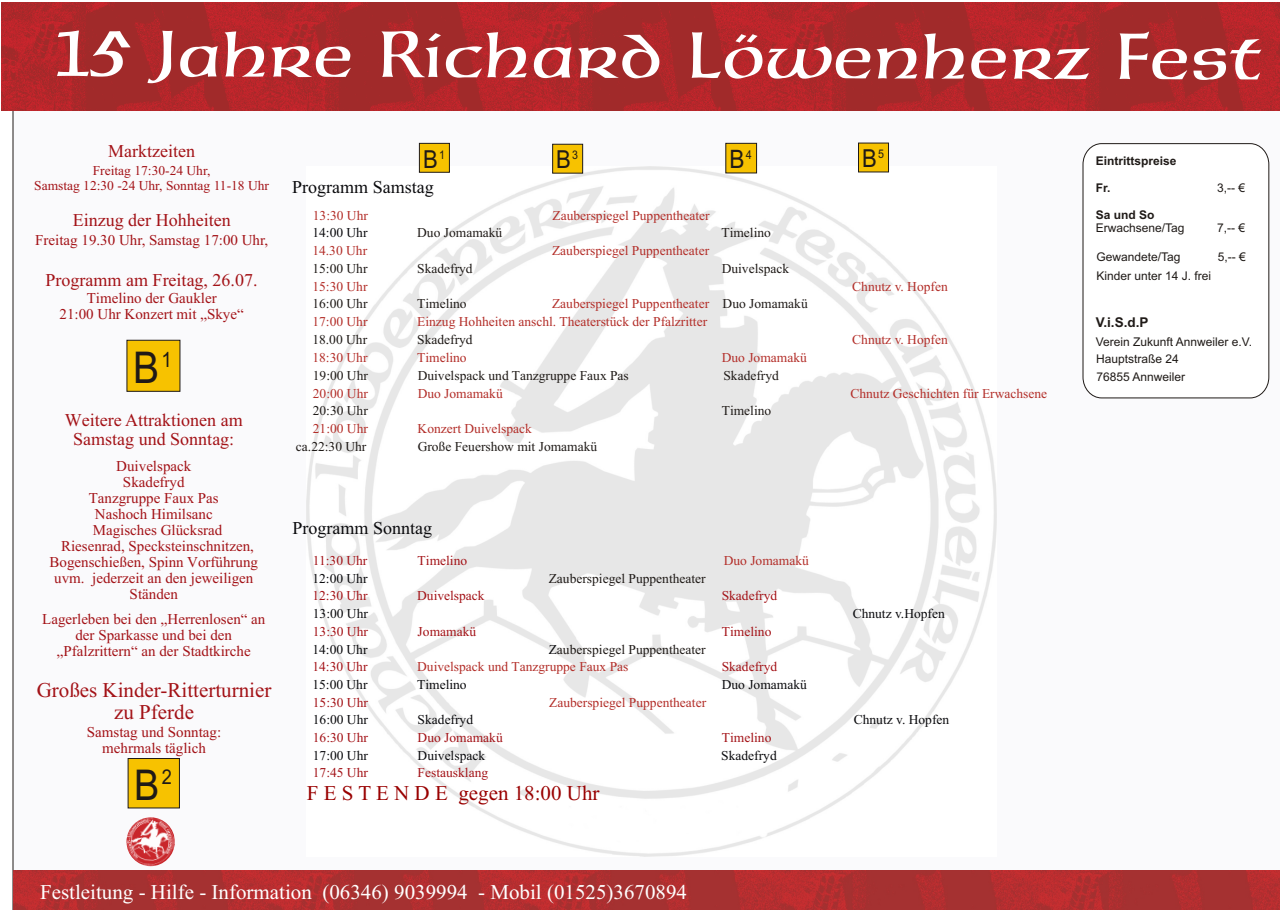
<style>
.page{position:relative;width:1280px;height:910px;background:#fff}
.page>*{position:absolute;margin:0;border:0;box-sizing:border-box;transform-origin:0 0}
.t1{font:64.35px "Neue Hammer Unziale LT Std";letter-spacing:.005em;color:#fff;scale:.95 1}
.t2{font:43.8px "Arial";color:#1f1a17;scale:.89 1}
.t3{font:42.45px "Arial";color:#1f1a17;scale:.89 1}
.t4{font:25.35px "Arial";color:#1f1a17;scale:.89 1}
.t5{font:24.75px "Arial";color:#1f1a17;scale:.89 1}
.t6{font:21px "Mongolian Baiti";color:#fff}
.t7{font:21px/22.4px "Mongolian Baiti";color:#a31217;text-align:center}
.t8{font:21px "Mongolian Baiti";color:#900}
.t9{font:18px/19.2px "Mongolian Baiti";color:#a31217;text-align:center}
.t10{font:18px "Mongolian Baiti";color:#0a0a0d}
.t11{font:15px/15.9px "Mongolian Baiti";color:#a31217;text-align:center}
.t12{font:13.5px "Mongolian Baiti";color:#b32e29}
.t13{font:13.5px "Mongolian Baiti";color:#1f1a17}
.t14{font:13.5px/14.4px "Mongolian Baiti";color:#a31217;text-align:center}
.t15{font:13.5px "Mongolian Baiti";color:#0a0a0d}
.t16{font:700 13.5px "Arial";color:#1f1a17}
.t17{font:12px/17.2px "Arial";color:#1f1a17}
.t18{font:700 12px "Arial";color:#1f1a17}
.t19{font:11.85px "Arial";color:#1f1a17;scale:.89 1}
.s1{color:#1f1a17}
.s2{color:#0a0a0d}
</style>
<div class="page">
<img style="left:2px;top:2px;width:1278px;height:108px">
<img style="left:14px;top:870px;width:1266px;height:40px">
<img style="left:307px;top:166px;width:690px;height:691px">
<svg style="left:1083px;top:143px;width:186px;height:255px"></svg>
<svg style="left:419px;top:143px;width:31px;height:30px"></svg>
<svg style="left:552px;top:144px;width:31px;height:29px"></svg>
<svg style="left:725px;top:143px;width:32px;height:30px"></svg>
<svg style="left:858px;top:143px;width:31px;height:29px"></svg>
<svg style="left:127px;top:340px;width:53px;height:52px;background:#ebb902"></svg>
<svg style="left:128px;top:758px;width:52px;height:50px;background:#e9b701"></svg>
<img style="left:126px;top:817px;width:49px;height:50px">
<h1 class="t1" style="left:56px;top:32px;width:1270px">15 Jahre Richard Löwenherz Fest</h1>
<h3 class="t9" style="left:108px;top:141px;width:88px">Marktzeiten</h3>
<p class="t19" style="left:878px;top:150px;width:8px">5</p>
<p class="t14" style="left:34px;top:164px;width:236px">Freitag 17:30-24 Uhr,<br>Samstag 12:30 -24 Uhr, Sonntag 11-18 Uhr</p>
<h3 class="t9" style="left:73px;top:210px;width:159px">Einzug der Hohheiten</h3>
<p class="t11" style="left:35px;top:233px;width:234px">Freitag 19.30 Uhr, Samstag 17:00 Uhr,</p>
<h3 class="t9" style="left:46px;top:271px;width:213px">Programm am Freitag, 26.07.</h3>
<p class="t11" style="left:60px;top:290px;width:186px">Timelino der Gaukler<br>21:00 Uhr Konzert mit „Skye“</p>
<h2 class="t2" style="left:133px;top:351px;width:45px">B<sup>1</sup></h2>
<h3 class="t9" style="left:65px;top:410px;width:179px">Weitere Attraktionen am<br>Samstag und Sonntag:</h3>
<p class="t11" style="left:50px;top:458px;width:210px">Duivelspack<br>Skadefryd<br>Tanzgruppe Faux Pas<br>Nashoch Himilsanc<br>Magisches Glücksrad<br>Riesenrad, Specksteinschnitzen,<br>Bogenschießen, Spinn Vorführung uvm. jederzeit an den jeweiligen<br>Ständen</p>
<p class="t11" style="left:42px;top:611px;width:225px">Lagerleben bei den „Herrenlosen“ an der Sparkasse und bei den „Pfalzrittern“ an der Stadtkirche</p>
<h3 class="t7" style="left:37px;top:679px;width:236px">Großes Kinder-Ritterturnier zu Pferde</h3>
<p class="t11" style="left:87px;top:724px;width:136px">Samstag und Sonntag: mehrmals täglich</p>
<h3 class="t3" style="left:134px;top:769px;width:44px">B<sup>2</sup></h3>
<h3 class="t5" style="left:423px;top:150px;width:26px">B<sup>1</sup></h3>
<h3 class="t5" style="left:556px;top:150px;width:26px">B<sup>3</sup></h3>
<h3 class="t4" style="left:729px;top:150px;width:27px">B<sup>4</sup></h3>
<h3 class="t5" style="left:862px;top:149px;width:18px">B</h3>
<h3 class="t10" style="left:292px;top:178px;width:143px">Programm Samstag</h3>
<p class="t12" style="left:313px;top:208px;width:57px">13:30 Uhr</p>
<p class="t12" style="left:552px;top:208px;width:159px">Zauberspiegel Puppentheater</p>
<p class="t15" style="left:312px;top:226px;width:57px">14:00 Uhr</p>
<p class="t13" style="left:417px;top:226px;width:87px">Duo Jomamakü</p>
<p class="t13" style="left:721px;top:226px;width:51px">Timelino</p>
<p class="t12" style="left:312px;top:244px;width:56px">14.30 Uhr</p>
<p class="t12" style="left:552px;top:244px;width:159px">Zauberspiegel Puppentheater</p>
<p class="t13" style="left:312px;top:262px;width:57px">15:00 Uhr</p>
<p class="t13" style="left:417px;top:262px;width:57px">Skadefryd</p>
<p class="t13" style="left:722px;top:262px;width:69px">Duivelspack</p>
<p class="t12" style="left:312px;top:279px;width:57px">15:30 Uhr</p>
<p class="t12" style="left:852px;top:279px;width:97px">Chnutz v. Hopfen</p>
<p class="t13" style="left:312px;top:297px;width:57px">16:00 Uhr</p>
<p class="t13" style="left:417px;top:297px;width:51px">Timelino</p>
<p class="t12" style="left:552px;top:297px;width:257px">Zauberspiegel Puppentheater <span class="s1">Duo Jomamakü</span></p>
<p class="t12" style="left:312px;top:315px;width:57px">17:00 Uhr</p>
<p class="t12" style="left:417px;top:315px;width:291px">Einzug Hohheiten anschl. Theaterstück der Pfalzritter</p>
<p class="t13" style="left:312px;top:333px;width:56px">18.00 Uhr</p>
<p class="t13" style="left:417px;top:333px;width:57px">Skadefryd</p>
<p class="t12" style="left:852px;top:333px;width:97px">Chnutz v. Hopfen</p>
<p class="t12" style="left:312px;top:351px;width:57px">18:30 Uhr</p>
<p class="t12" style="left:417px;top:351px;width:51px">Timelino</p>
<p class="t12" style="left:722px;top:351px;width:87px">Duo Jomamakü</p>
<p class="t13" style="left:313px;top:368px;width:57px">19:00 Uhr</p>
<p class="t13" style="left:418px;top:368px;width:213px">Duivelspack und Tanzgruppe Faux Pas</p>
<p class="t13" style="left:723px;top:368px;width:57px">Skadefryd</p>
<p class="t12" style="left:313px;top:386px;width:57px">20:00 Uhr</p>
<p class="t12" style="left:418px;top:386px;width:87px">Duo Jomamakü</p>
<p class="t12" style="left:850px;top:386px;width:198px">Chnutz Geschichten für Erwachsene</p>
<p class="t13" style="left:313px;top:404px;width:57px">20:30 Uhr</p>
<p class="t13" style="left:722px;top:404px;width:51px">Timelino</p>
<p class="t12" style="left:313px;top:421px;width:57px">21:00 Uhr</p>
<p class="t12" style="left:418px;top:421px;width:116px">Konzert Duivelspack</p>
<p class="t13" style="left:296px;top:439px;width:72px">ca.22:30 Uhr</p>
<p class="t13" style="left:418px;top:439px;width:181px">Große Feuershow mit Jomamakü</p>
<h3 class="t10" style="left:293px;top:519px;width:141px">Programm Sonntag</h3>
<p class="t14" style="left:313px;top:554px;width:56px">11:30 Uhr</p>
<p class="t14" style="left:418px;top:554px;width:51px">Timelino</p>
<p class="t12" style="left:724px;top:554px;width:87px">Duo Jomamakü</p>
<p class="t15" style="left:312px;top:571px;width:57px">12:00 Uhr</p>
<p class="t13" style="left:549px;top:571px;width:159px">Zauberspiegel Puppentheater</p>
<p class="t14" style="left:312px;top:589px;width:57px">12:30 Uhr</p>
<p class="t14" style="left:417px;top:589px;width:69px">Duivelspack</p>
<p class="t14" style="left:722px;top:589px;width:57px">Skadefryd</p>
<p class="t15" style="left:313px;top:607px;width:57px">13:00 Uhr</p>
<p class="t15" style="left:853px;top:607px;width:94px">Chnutz v.Hopfen</p>
<p class="t14" style="left:313px;top:625px;width:57px">13:30 Uhr</p>
<p class="t14" style="left:418px;top:625px;width:60px">Jomamakü</p>
<p class="t14" style="left:722px;top:625px;width:51px">Timelino</p>
<p class="t15" style="left:312px;top:642px;width:57px">14:00 Uhr</p>
<p class="t13" style="left:549px;top:642px;width:159px"><span class="s2">Z</span>auberspiegel Puppentheater</p>
<p class="t14" style="left:312px;top:660px;width:57px">14:30 Uhr</p>
<p class="t12" style="left:417px;top:660px;width:213px">Duivelspack und Tanzgruppe Faux Pas</p>
<p class="t14" style="left:722px;top:660px;width:57px">Skadefryd</p>
<p class="t15" style="left:312px;top:678px;width:57px">15:00 Uhr</p>
<p class="t15" style="left:417px;top:678px;width:51px">Timelino</p>
<p class="t15" style="left:722px;top:678px;width:87px">Duo Jomamakü</p>
<p class="t14" style="left:313px;top:695px;width:57px">15:30 Uhr</p>
<p class="t12" style="left:549px;top:695px;width:159px">Zauberspiegel Puppentheater</p>
<p class="t15" style="left:313px;top:713px;width:57px">16:00 Uhr</p>
<p class="t15" style="left:418px;top:713px;width:57px">Skadefryd</p>
<p class="t15" style="left:854px;top:713px;width:97px">Chnutz v. Hopfen</p>
<p class="t14" style="left:313px;top:731px;width:57px">16:30 Uhr</p>
<p class="t14" style="left:418px;top:731px;width:87px">Duo Jomamakü</p>
<p class="t14" style="left:722px;top:731px;width:51px">Timelino</p>
<p class="t15" style="left:313px;top:748px;width:57px">17:00 Uhr</p>
<p class="t15" style="left:418px;top:748px;width:69px">Duivelspack</p>
<p class="t15" style="left:721px;top:748px;width:57px">Skadefryd</p>
<p class="t14" style="left:313px;top:766px;width:57px">17:45 Uhr</p>
<p class="t14" style="left:418px;top:766px;width:72px">Festausklang</p>
<h3 class="t8" style="left:307px;top:783px;width:294px">F E S T E N D E gegen 18:00 Uhr</h3>
<h3 class="t6" style="left:40px;top:881px;width:648px">Festleitung - Hilfe - Information (06346) 9039994 - Mobil (01525)3670894</h3>
<p class="t18" style="left:1096px;top:156px;width:82px">Eintrittspreise</p>
<p class="t18" style="left:1096px;top:183px;width:16px">Fr.</p>
<p class="t17" style="left:1217px;top:180px;width:30px">3,-- €</p>
<p class="t18" style="left:1096px;top:210px;width:60px">Sa und So</p>
<p class="t17" style="left:1096px;top:221px;width:90px">Erwachsene/Tag</p>
<p class="t17" style="left:1217px;top:221px;width:30px">7,-- €</p>
<p class="t17" style="left:1096px;top:250px;width:86px">Gewandete/Tag</p>
<p class="t17" style="left:1218px;top:250px;width:30px">5,-- €</p>
<p class="t17" style="left:1096px;top:268px;width:116px">Kinder unter 14 J. frei</p>
<p class="t16" style="left:1096px;top:317px;width:54px">V.i.S.d.P</p>
<p class="t17" style="left:1096px;top:334px;width:158px">Verein Zukunft Annweiler e.V.<br>Hauptstraße 24<br>76855 Annweiler</p>
</div>
